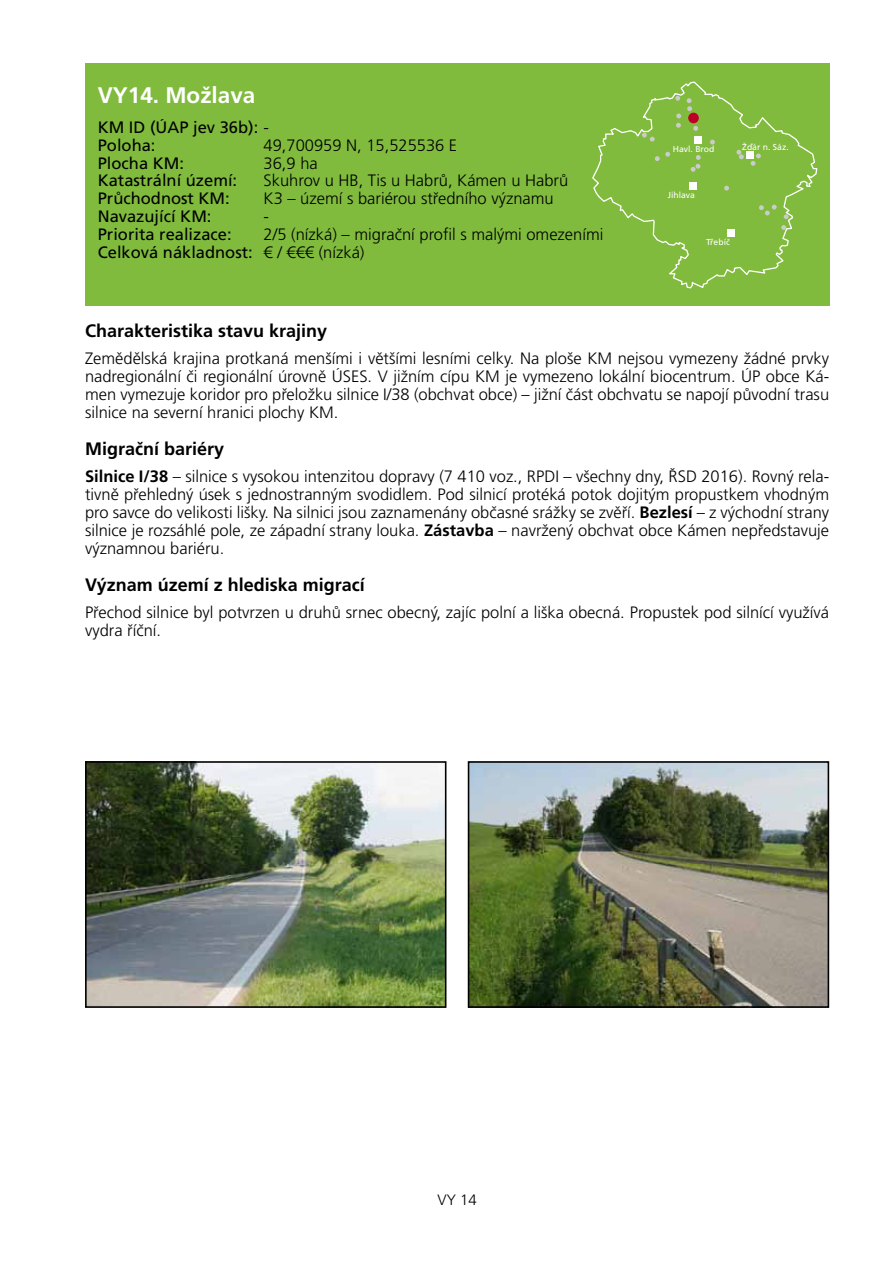
<style>
.page{position:relative;width:893px;height:1263px;background:#fff}
.page>*{position:absolute;margin:0;border:0;box-sizing:border-box;transform-origin:0 0}
.t1{font:700 22.5px "Frutiger CE";color:#fff}
.t2{font:700 18px "Frutiger CE";color:#000}
.t3{font:300 16.5px/18px "Frutiger CE";color:#000}
.t4{font:16.5px/17.7px "Frutiger CE";color:#000}
.t5{font:300 15px "Frutiger CE";color:#000}
.t6{font:8.7px "Frutiger CE";color:#fff}
.s1{font-weight:300}
.s2{font-weight:400}
.s3{font-family:"Frutiger LT Std"}
.s4{font-weight:700}
</style>
<div class="page">
<div style="left:85px;top:64px;width:744px;height:242px;background:#80bb3d"></div>
<svg style="left:592px;top:81px;width:225px;height:207px"></svg>
<div style="left:727px;top:229px;width:8px;height:8px;background:#fff"></div>
<div style="left:746px;top:152px;width:8px;height:7px;background:#fff"></div>
<div style="left:689px;top:182px;width:8px;height:8px;background:#fff"></div>
<div style="left:694px;top:136px;width:8px;height:8px;background:#fff"></div>
<div style="left:688px;top:113px;width:11px;height:10px;background:#be0027;border-radius:50%"></div>
<img style="left:88px;top:764px;width:355px;height:241px">
<div style="left:85px;top:761px;width:361px;height:247px;border:2px solid #000"></div>
<img style="left:471px;top:764px;width:355px;height:241px">
<div style="left:468px;top:761px;width:361px;height:247px;border:2px solid #000"></div>
<h1 class="t1" style="left:98px;top:83px;width:159px">VY14. Možlava</h1>
<p class="t4" style="left:98px;top:119px;width:173px">KM ID (ÚAP jev 36b): <span class="s1">-<br></span>Poloha:</p>
<p class="t3" style="left:264px;top:137px;width:195px">49,700959 N, 15,525536 E</p>
<p class="t4" style="left:98px;top:155px;width:88px">Plocha KM:</p>
<p class="t3" style="left:264px;top:154px;width:56px">36,9 ha</p>
<p class="t4" style="left:98px;top:172px;width:141px">Katastrální území:</p>
<p class="t3" style="left:264px;top:172px;width:306px">Skuhrov u HB, Tis u Habrů, Kámen u Habrů</p>
<p class="t4" style="left:98px;top:190px;width:134px">Průchodnost KM:</p>
<p class="t3" style="left:264px;top:190px;width:292px">K3 – území s bariérou středního významu</p>
<p class="t4" style="left:98px;top:208px;width:115px">Navazující KM:</p>
<p class="t3" style="left:264px;top:208px;width:7px">-</p>
<p class="t4" style="left:98px;top:226px;width:135px">Priorita realizace:</p>
<p class="t3" style="left:98px;top:226px;width:507px;text-indent:166px">2/5 (nízká) – migrační profil s malými omezeními<br><span class="s2">Celková nákladnost:</span> <span class="s3">€ / €€€</span> (nízká)</p>
<p class="t6" style="left:673px;top:144px;width:43px">Havl. Brod</p>
<p class="t6" style="left:742px;top:142px;width:48px">Žďár n. Sáz.</p>
<p class="t6" style="left:668px;top:190px;width:29px">Jihlava</p>
<p class="t6" style="left:706px;top:237px;width:25px">Třebíč</p>
<p class="t2" style="left:85px;top:321px;width:244px">Charakteristika stavu krajiny</p>
<p class="t3" style="left:85px;top:349px;width:746px;text-align:justify">Zemědělská krajina protkaná menšími i většími lesními celky. Na ploše KM nejsou vymezeny žádné prvky nadregionální či regionální úrovně ÚSES. V jižním cípu KM je vymezeno lokální biocentrum. ÚP obce Ká&shy;men vymezuje koridor pro přeložku silnice I/38 (obchvat obce) – jižní část obchvatu se napojí původní trasu silnice na severní hranici plochy KM.</p>
<p class="t2" style="left:85px;top:439px;width:141px">Migrační bariéry</p>
<p class="t3" style="left:85px;top:467px;width:746px;text-align:justify"><span class="s4">Silnice I/38</span> – silnice s vysokou intenzitou dopravy (7 410 voz., RPDI – všechny dny, ŘSD 2016). Rovný rela&shy;tivně přehledný úsek s jednostranným svodidlem. Pod silnicí protéká potok dojitým propustkem vhodným pro savce do velikosti lišky. Na silnici jsou zaznamenány občasné srážky se zvěří. <span class="s4">Bezlesí</span> – z východní strany silnice je rozsáhlé pole, ze západní strany louka. <span class="s4">Zástavba</span> – navržený obchvat obce Kámen nepředstavuje významnou bariéru.</p>
<p class="t2" style="left:85px;top:576px;width:281px">Význam území z hlediska migrací</p>
<p class="t3" style="left:85px;top:603px;width:746px">Přechod silnice byl potvrzen u druhů srnec obecný, zajíc polní a liška obecná. Propustek pod silnící využívá vydra říční.</p>
<p class="t5" style="left:437px;top:1192px;width:41px">VY 14</p>
</div>
